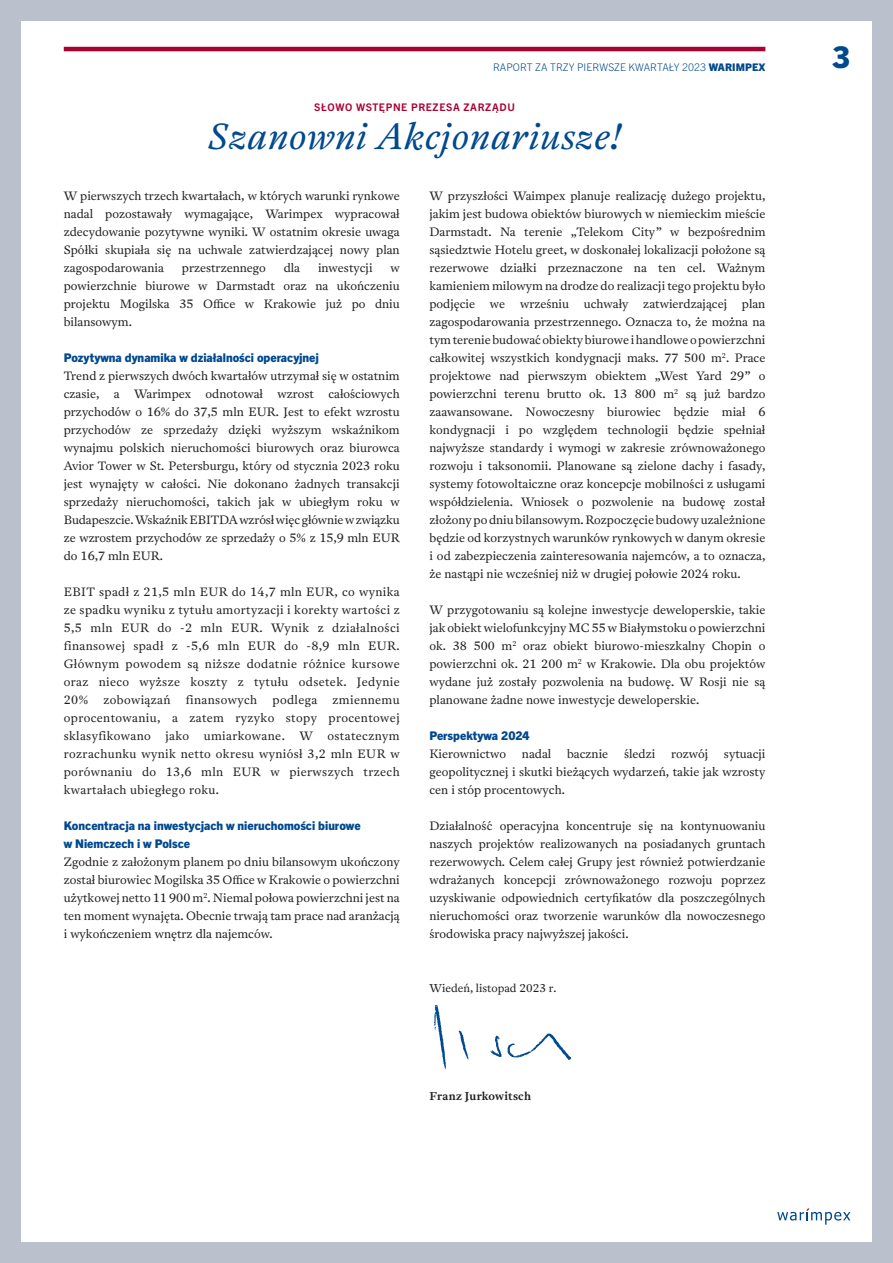
<style>
.page{position:relative;width:893px;height:1263px;background:#bac1cd}
.page>*{position:absolute;margin:0;border:0;box-sizing:border-box;transform-origin:0 0}
.t1{font:italic 300 36px "Antwerp";letter-spacing:.02em;color:#01498e}
.t2{font:800 30px "Trade Gothic Next LT Pro";color:#01498e}
.t3{font:300 12px/18px "Antwerp";color:#231f20;text-align:justify}
.t4{font:800 12px/18px "Trade Gothic Next LT Pro";color:#01498e}
.t5{font:300 12px "Antwerp";letter-spacing:.03em;color:#231f20}
.t6{font:300 11.25px "Antwerp";color:#231f20}
.t7{font:600 11.25px "Antwerp";letter-spacing:.015em;color:#231f20}
.t8{font:300 10.5px "Trade Gothic Next LT Pro";letter-spacing:.01em;color:#01498e}
.t9{font:700 10.5px "Trade Gothic Next LT Pro";letter-spacing:.06em;color:#a90332}
.s1{font-weight:800}
</style>
<div class="page">
<div style="left:21px;top:21px;width:851px;height:1221px;background:#fff"></div>
<img style="left:434px;top:1005px;width:137px;height:65px">
<hr style="left:64px;top:47px;width:701px;height:4px;background:#a90332">
<svg style="left:777px;top:1208px;width:73px;height:17px"></svg>
<p class="t8" style="left:493px;top:59px;width:274px">RAPORT ZA TRZY PIERWSZE KWARTAŁY 2023 <span class="s1">WARIMPEX</span></p>
<p class="t9" style="left:314px;top:100px;width:202px">SŁOWO WSTĘPNE PREZESA ZARZĄDU</p>
<h1 class="t1" style="left:208px;top:113px;width:415px">Szanowni Akcjonariusze!</h1>
<p class="t3" style="left:64px;top:186px;width:337px">W pierwszych trzech kwartałach, w których warunki rynkowe nadal pozostawały wymagające, Warimpex wypracował zdecydowanie pozytywne wyniki. W ostatnim okresie uwaga Spółki skupiała się na uchwale zatwierdzającej nowy plan zagospodarowania</p>
<p class="t3" style="left:429px;top:186px;width:337px">W przyszłości Waimpex planuje realizację dużego projektu, jakim jest budowa obiektów biurowych w niemieckim mieście Darmstadt. Na terenie „Telekom City” w bezpośrednim sąsiedztwie Hotelu greet, w doskonałej lokalizacji położone są rezerwowe działki przeznaczone na ten cel. Ważnym kamieniem milowym na drodze do realizacji tego projektu było podjęcie we wrześniu uchwały zatwierdzającej plan zagospodarowania przestrzennego. Oznacza to, że można na tym terenie budować obiekty biurowe i handlowe o powierzchni całkowitej wszystkich kondygnacji maks. 77 500 m<sup>2</sup>. Prace projektowe nad pierwszym obiektem „West Yard 29” o powierzchni terenu brutto ok. 13 800 m<sup>2</sup> są już bardzo zaawansowane. Nowoczesny biurowiec będzie miał 6 kondygnacji i po względem technologii będzie spełniał najwyższe standardy i wymogi w zakresie zrównoważonego rozwoju i taksonomii. Planowane są zielone dachy i fasady, systemy fotowoltaiczne oraz koncepcje mobilności z usługami współdzielenia. Wniosek o pozwolenie na budowę został złożony po dniu bilansowym. Rozpoczęcie budowy uzależnione będzie od korzystnych warunków rynkowych w danym okresie i od zabezpieczenia zainteresowania najemców, a to oznacza, że nastąpi nie wcześniej niż w drugiej połowie 2024 roku.</p>
<p class="t3" style="left:429px;top:600px;width:337px">W przygotowaniu są kolejne inwestycje deweloperskie, takie jak obiekt wielofunkcyjny MC 55 w Białymstoku o powierzchni ok. 38 500 m<sup>2</sup> oraz obiekt biurowo-mieszkalny Chopin o powierzchni ok. 21 200 m<sup>2</sup> w Krakowie. Dla obu projektów wydane już zostały pozwolenia na budowę. W Rosji nie są planowane żadne nowe inwestycje deweloperskie.</p>
<p class="t4" style="left:429px;top:725px;width:102px">Perspektywa 2024</p>
<p class="t3" style="left:429px;top:744px;width:78px">Kierownictwo</p>
<p class="t3" style="left:522px;top:744px;width:31px">nadal</p>
<p class="t3" style="left:567px;top:744px;width:43px">bacznie</p>
<p class="t3" style="left:624px;top:744px;width:33px">śledzi</p>
<p class="t3" style="left:671px;top:744px;width:39px">rozwój</p>
<p class="t3" style="left:182px;top:258px;width:86px">przestrzennego</p>
<p class="t3" style="left:284px;top:258px;width:18px">dla</p>
<p class="t3" style="left:318px;top:258px;width:56px">inwestycji</p>
<p class="t3" style="left:64px;top:258px;width:337px;text-indent:327px">w powierzchnie biurowe w Darmstadt oraz na ukończeniu projektu Mogilska 35 Office w Krakowie już po dniu bilansowym.</p>
<p class="t4" style="left:64px;top:347px;width:257px">Pozytywna dynamika w działalności operacyjnej</p>
<p class="t3" style="left:64px;top:366px;width:337px">Trend z pierwszych dwóch kwartałów utrzymał się w ostatnim czasie, a Warimpex odnotował wzrost całościowych przychodów o 16% do 37,5 mln EUR. Jest to efekt wzrostu przychodów ze sprzedaży dzięki wyższym wskaźnikom wynajmu polskich nieruchomości biurowych oraz biurowca Avior Tower w St. Petersburgu, który od stycznia 2023 roku jest wynajęty w całości. Nie dokonano żadnych transakcji sprzedaży nieruchomości, takich jak w ubiegłym roku w Budapeszcie. Wskaźnik EBITDA wzrósł więc głównie w związku ze wzrostem przychodów ze sprzedaży o 5% z 15,9 mln EUR do 16,7 mln EUR.</p>
<p class="t3" style="left:64px;top:582px;width:337px">EBIT spadł z 21,5 mln EUR do 14,7 mln EUR, co wynika ze spadku wyniku z tytułu amortyzacji i korekty wartości z 5,5 mln EUR do -2 mln EUR. Wynik z działalności finansowej spadł z -5,6 mln EUR do -8,9 mln EUR.<br>Głównym powodem są niższe dodatnie różnice kursowe oraz nieco wyższe koszty z tytułu odsetek. Jedynie 20%</p>
<p class="t5" style="left:103px;top:691px;width:69px">zobowiązań</p>
<p class="t5" style="left:186px;top:691px;width:73px">finansowych</p>
<p class="t5" style="left:273px;top:691px;width:46px">podlega</p>
<p class="t3" style="left:64px;top:690px;width:337px;text-indent:269px">zmiennemu oprocentowaniu, a zatem ryzyko stopy procentowej sklasyfikowano jako umiarkowane. W ostatecznym rozrachunku wynik netto okresu wyniósł 3,2 mln EUR w porównaniu do 13,6 mln EUR w pierwszych trzech kwartałach ubiegłego roku.</p>
<p class="t4" style="left:64px;top:815px;width:298px">Koncentracja na inwestycjach w nieruchomości biurowe w Niemczech i w Polsce</p>
<p class="t3" style="left:64px;top:852px;width:337px">Zgodnie z założonym planem po dniu bilansowym ukończony został biurowiec Mogilska 35 Office w Krakowie o powierzchni użytkowej netto 11 900 m<sup>2</sup>. Niemal połowa powierzchni jest na ten moment wynajęta. Obecnie trwają tam prace nad aranżacją i wykończeniem wnętrz dla najemców.</p>
<p class="t3" style="left:429px;top:744px;width:337px;text-indent:294px">sytuacji geopolitycznej i skutki bieżących wydarzeń, takie jak wzrosty cen i stóp procentowych.</p>
<p class="t3" style="left:429px;top:816px;width:337px">Działalność operacyjna koncentruje się na kontynuowaniu naszych projektów realizowanych na posiadanych gruntach rezerwowych. Celem całej Grupy jest również potwierdzanie wdrażanych koncepcji zrównoważonego rozwoju poprzez uzyskiwanie odpowiednich certyfikatów dla poszczególnych nieruchomości oraz tworzenie warunków dla nowoczesnego środowiska pracy najwyższej jakości.</p>
<p class="t6" style="left:429px;top:980px;width:129px">Wiedeń, listopad 2023 r.</p>
<p class="t7" style="left:429px;top:1088px;width:103px">Franz Jurkowitsch</p>
<h2 class="t2" style="left:833px;top:37px;width:19px">3</h2>
</div>
